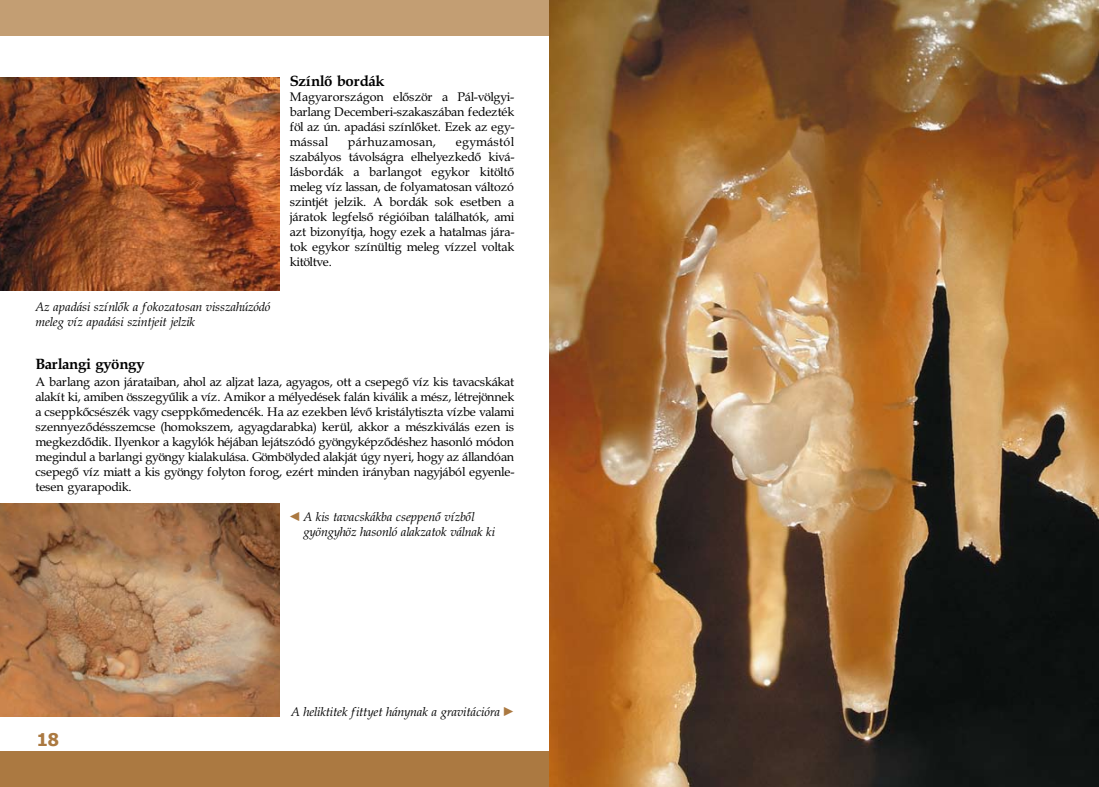
<style>
.page{position:relative;width:1099px;height:787px;background:#fff}
.page>*{position:absolute;margin:0;border:0;box-sizing:border-box;transform-origin:0 0}
.t1{font:700 17.5px "Tahoma";color:#ab7941}
.t2{font:700 15px "Book Antiqua PFL";color:#000}
.t3{font:12.5px/15px "Book Antiqua PFL";color:#000;text-align:justify}
.t4{font:italic 12.5px/15px "Book Antiqua PFL";color:#000}
.t5{font:12.5px "Book Antiqua PFL";letter-spacing:.035em;color:#000}
.s1{font-family:"Mathematical Pi Six";font-style:normal;color:#ab7941}
</style>
<div class="page">
<div style="left:0;top:0;width:1098px;height:35px;background:#c39e73"></div>
<div style="left:0;top:751px;width:1098px;height:36px;background:#ab7941"></div>
<img style="left:549px;top:0;width:549px;height:787px">
<img style="left:0;top:78px;width:280px;height:212px">
<img style="left:0;top:503px;width:280px;height:213px">
<p class="t4" style="left:35px;top:299px;width:236px">Az apadási színlõk a fokozatosan visszahúzódó meleg víz apadási szintjeit jelzik</p>
<p class="t2" style="left:290px;top:72px;width:96px">Színlõ bordák</p>
<p class="t3" style="left:290px;top:89px;width:226px">Magyarországon elõször a Pál-völgyi&shy;barlang Decemberi-szakaszában fedezték föl az ún. apadási színlõket. Ezek az egy&shy;mással</p>
<p class="t5" style="left:348px;top:134px;width:90px">párhuzamosan,</p>
<p class="t3" style="left:290px;top:134px;width:226px;text-indent:166px">egymástól szabályos távolságra elhelyezkedõ kivá&shy;lásbordák a barlangot egykor kitöltõ meleg víz lassan, de folyamatosan változó szintjét jelzik. A bordák sok esetben a járatok legfelsõ régióiban találhatók, ami azt bizonyítja, hogy ezek a hatalmas jára&shy;tok egykor színültig meleg vízzel voltak kitöltve.</p>
<p class="t2" style="left:35px;top:355px;width:110px">Barlangi gyöngy</p>
<p class="t3" style="left:35px;top:374px;width:480px">A barlang azon járataiban, ahol az aljzat laza, agyagos, ott a csepegõ víz kis tavacskákat alakít ki, amiben összegyûlik a víz. Amikor a mélyedések falán kiválik a mész, létrejönnek a cseppkõcsészék vagy cseppkõmedencék. Ha az ezekben lévõ kristálytiszta vízbe valami szennyezõdésszemcse (homokszem, agyagdarabka) kerül, akkor a mészkiválás ezen is megkezdõdik. Ilyenkor a kagylók héjában lejátszódó gyöngyképzõdéshez hasonló módon megindul a barlangi gyöngy kialakulása. Gömbölyded alakját úgy nyeri, hogy az állandóan csepegõ víz miatt a kis gyöngy folyton forog, ezért minden irányban nagyjából egyenle&shy;tesen gyarapodik.</p>
<p class="t4" style="left:303px;top:509px;width:193px;text-indent:-14px"><span class="s1">b</span> A kis tavacskákba cseppenõ vízbõl gyöngyhöz hasonló alakzatok válnak ki</p>
<h1 class="t1" style="left:37px;top:727px;width:24px">18</h1>
<p class="t4" style="left:291px;top:704px;width:224px">A heliktitek fittyet hánynak a gravitációra <span class="s1">c</span></p>
</div>
